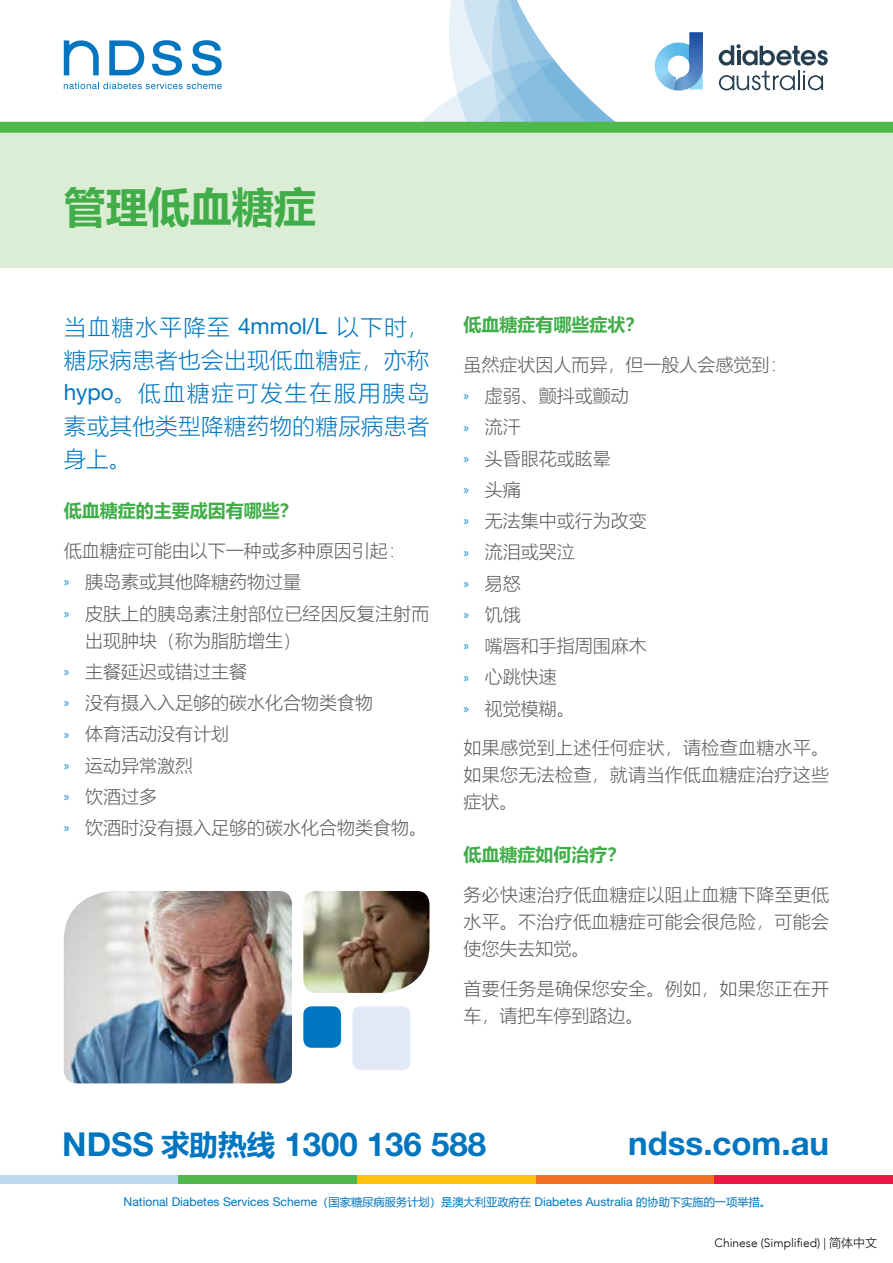
<style>
.page{position:relative;width:893px;height:1263px;background:#fff}
.page>*{position:absolute;margin:0;border:0;box-sizing:border-box;transform-origin:0 0}
.t1{font:700 42px "Microsoft Ya Hei UI";color:#41ad49}
.t2{font:700 33px "Helvetica Neue LT Std";color:#0076c0}
.t3{font:22.5px/33px "Microsoft Ya Hei UI Light";letter-spacing:.02em;color:#0076c0;text-align:justify}
.t4{font:18px/31.2px "Microsoft Ya Hei UI Light";color:#58595b}
.t5{font:700 18px "Microsoft Ya Hei UI";color:#41ad49}
.t6{font:18px/27px "Microsoft Ya Hei UI Light";letter-spacing:.02em;color:#58595b}
.t7{font:12.15px "Helvetica Neue LT Std";color:#0076c0}
.t8{font:300 12px "Avenir";color:#000}
.s1{font-family:"Helvetica Neue LT Std"}
.s2{font-family:"Myriad Pro";font-size:13.5px;color:#1a88c9}
.s3{font-family:"Microsoft Ya Hei UI";font-size:28.5px}
.s4{font-family:"Microsoft Ya Hei UI";font-size:11.25px}
.s5{font-family:"Microsoft Ya Hei UI Light";font-weight:400}
</style>
<div class="page">
<div style="left:0;top:232px;width:893px;height:36px;background:#dbedd4"></div>
<div style="left:475px;top:232px;width:418px;height:18px;background:#dbedd4"></div>
<div style="left:0;top:133px;width:893px;height:99px;background:#dbedd4"></div>
<svg style="left:0;top:0;width:893px;height:133px"></svg>
<div style="left:357px;top:1176px;width:179px;height:8px;background:#ffc20e"></div>
<div style="left:0;top:1176px;width:179px;height:8px;background:#bcdbf3"></div>
<div style="left:179px;top:1176px;width:178px;height:8px;background:#50b848"></div>
<div style="left:536px;top:1176px;width:178px;height:8px;background:#f36f21"></div>
<div style="left:714px;top:1176px;width:179px;height:8px;background:#ed1846"></div>
<img style="left:64px;top:891px;width:228px;height:192px">
<img style="left:303px;top:891px;width:126px;height:102px">
<div style="left:303px;top:1006px;width:38px;height:42px;background:#0076c0;border-radius:9px"></div>
<div style="left:352px;top:1006px;width:58px;height:64px;background:#e1e9f6;border-radius:9px"></div>
<h1 class="t1" style="left:64px;top:178px;width:253px">管理低血糖症</h1>
<p class="t3" style="left:64px;top:310px;width:367px">当血糖水平降至 <span class="s1">4mmol/L</span> 以下时，糖尿病患者也会出现低血糖症，亦称<span class="s1">hypo</span>。低血糖症可发生在服用胰岛素或其他类型降糖药物的糖尿病患者身上。</p>
<p class="t5" style="left:64px;top:498px;width:235px">低血糖症的主要成因有哪些？</p>
<p class="t4" style="left:64px;top:535px;width:367px">低血糖症可能由以下一种或多种原因引起：<br><span class="s2">»</span> 胰岛素或其他降糖药物过量<br><span class="s2">»</span> 皮肤上的胰岛素注射部位已经因反复注射而</p>
<p class="t4" style="left:64px;top:624px;width:365px;text-indent:22px">出现肿块（称为脂肪增生）<br><span class="s2">»</span> 主餐延迟或错过主餐<br><span class="s2">»</span> 没有摄入入足够的碳水化合物类食物<br><span class="s2">»</span> 体育活动没有计划<br><span class="s2">»</span> 运动异常激烈<br><span class="s2">»</span> 饮酒过多<br><span class="s2">»</span> 饮酒时没有摄入足够的碳水化合物类食物。</p>
<p class="t5" style="left:463px;top:312px;width:181px">低血糖症有哪些症状？</p>
<p class="t4" style="left:463px;top:348px;width:325px">虽然症状因人而异，但一般人会感觉到：<span class="s2">»</span> 虚弱、颤抖或颤动<br><span class="s2">»</span> 流汗<br><span class="s2">»</span> 头昏眼花或眩晕<br><span class="s2">»</span> 头痛<br><span class="s2">»</span> 无法集中或行为改变<br><span class="s2">»</span> 流泪或哭泣<br><span class="s2">»</span> 易怒<br><span class="s2">»</span> 饥饿<br><span class="s2">»</span> 嘴唇和手指周围麻木<br><span class="s2">»</span> 心跳快速<br><span class="s2">»</span> 视觉模糊。</p>
<p class="t4" style="left:463px;top:734px;width:367px;line-height:27px;text-align:justify">如果感觉到上述任何症状，请检查血糖水平。如果您无法检查，就请当作低血糖症治疗这些症状。</p>
<p class="t5" style="left:463px;top:842px;width:163px">低血糖症如何治疗？</p>
<p class="t4" style="left:463px;top:880px;width:367px;line-height:27px;text-align:justify">务必快速治疗低血糖症以阻止血糖下降至更低水平。不治疗低血糖症可能会很危险，可能会使您失去知觉。</p>
<p class="t6" style="left:463px;top:974px;width:367px">首要任务是确保您安全。例如，如果您正在开车，请把车停到路边。</p>
<h2 class="t2" style="left:62px;top:1124px;width:425px">NDSS <span class="s3">求助热线</span> 1300 136 588</h2>
<h2 class="t2" style="left:628px;top:1122px;width:203px">ndss.com.au</h2>
<p class="t7" style="left:124px;top:1194px;width:649px">National Diabetes Services Scheme<span class="s4">（国家糖尿病服务计划）是澳大利亚政府在</span> Diabetes Australia <span class="s4">的协助下实施的一项举措。</span></p>
<p class="t8" style="left:715px;top:1236px;width:164px">Chinese (Simplified) | <span class="s5">简体中文</span></p>
</div>
